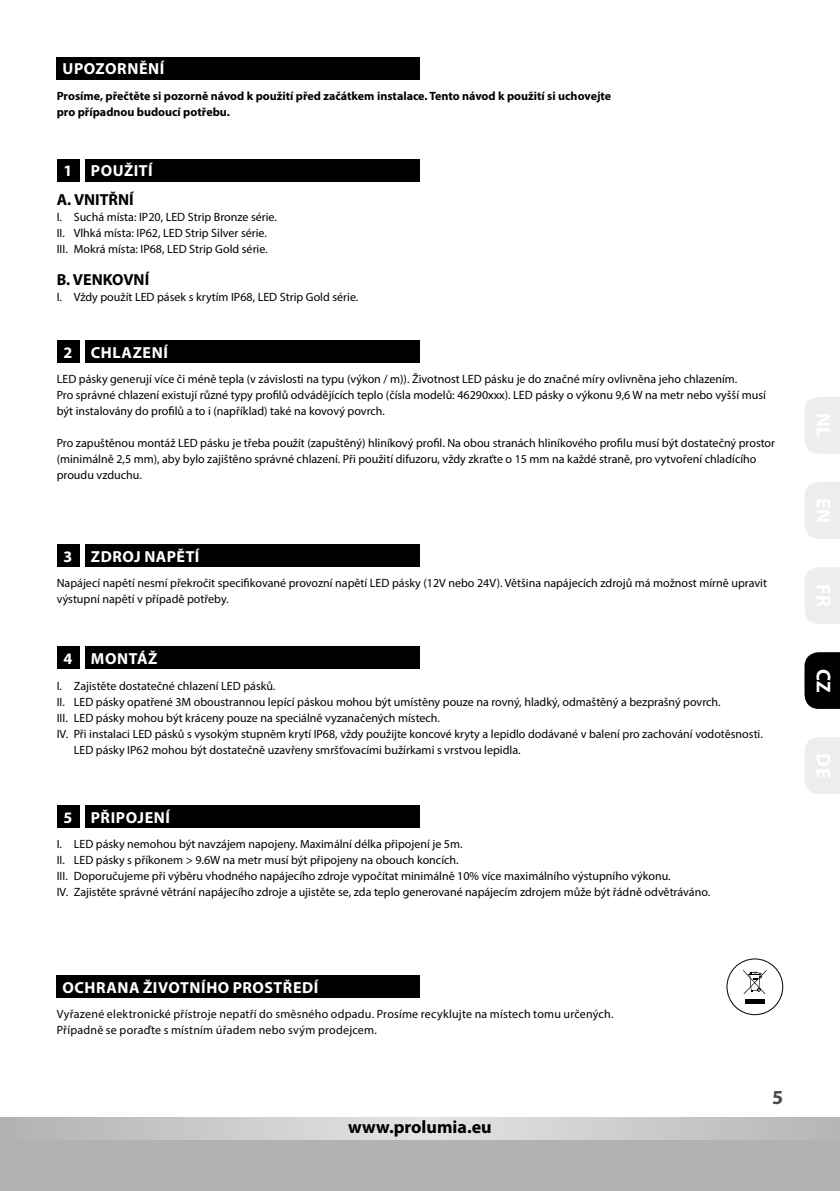
<style>
.page{position:relative;width:840px;height:1191px;background:#fff}
.page>*{position:absolute;margin:0;border:0;box-sizing:border-box;transform-origin:0 0}
.t1{font:700 20px "Myriad Pro";color:#fff}
.t2{font:700 20px "Myriad Pro";color:#4a4a49}
.t3{font:700 18px "Myriad Pro";color:#000}
.t4{font:700 16px "Myriad Pro";letter-spacing:.035em;color:#fff}
.t5{font:700 16px "Myriad Pro";color:#000}
.t6{font:12px/16px "Myriad Pro";color:#000}
.t7{font:12px/16px "Myriad Pro";letter-spacing:.02em;color:#000}
.t8{font:700 12px/16px "Myriad Pro";color:#000}
</style>
<div class="page">
<div style="left:0;top:1140px;width:839px;height:51px;background:#b3b2b2"></div>
<svg style="left:0;top:1117px;width:839px;height:23px;background:#cbcbcb"></svg>
<hr style="left:745px;top:999px;width:19px;height:4px;background:#000">
<svg style="left:743px;top:970px;width:23px;height:24px"></svg>
<div style="left:726px;top:958px;width:56px;height:57px;border:1px solid #000;border-radius:50%"></div>
<div style="left:57px;top:57px;width:363px;height:22px;background:#000"></div>
<div style="left:85px;top:159px;width:335px;height:22px;background:#000"></div>
<div style="left:85px;top:340px;width:335px;height:23px;background:#000"></div>
<div style="left:85px;top:544px;width:335px;height:23px;background:#000"></div>
<div style="left:85px;top:646px;width:335px;height:23px;background:#000"></div>
<div style="left:85px;top:805px;width:335px;height:23px;background:#000"></div>
<div style="left:57px;top:975px;width:363px;height:23px;background:#000"></div>
<div style="left:57px;top:159px;width:22px;height:22px;background:#000"></div>
<div style="left:57px;top:340px;width:22px;height:23px;background:#000"></div>
<div style="left:57px;top:544px;width:22px;height:23px;background:#000"></div>
<div style="left:57px;top:646px;width:22px;height:23px;background:#000"></div>
<div style="left:57px;top:805px;width:22px;height:23px;background:#000"></div>
<div style="left:805px;top:397px;width:34px;height:57px;background:#ededed"></div>
<div style="left:805px;top:482px;width:34px;height:57px;background:#ededed"></div>
<svg style="left:804px;top:652px;width:35px;height:57px;background:#0f0f0f"></svg>
<div style="left:805px;top:567px;width:34px;height:57px;background:#ededed"></div>
<div style="left:805px;top:737px;width:34px;height:57px;background:#ededed"></div>
<h3 class="t4" style="left:63px;top:58px;width:103px">UPOZORNĚNÍ</h3>
<p class="t8" style="left:57px;top:87px;width:555px">Prosíme, přečtěte si pozorně návod k použití před začátkem instalace. Tento návod k použití si uchovejte pro případnou budoucí potřebu.</p>
<h3 class="t4" style="left:64px;top:160px;width:10px">1</h3>
<h3 class="t4" style="left:91px;top:160px;width:63px">POUŽITÍ</h3>
<h3 class="t5" style="left:57px;top:189px;width:78px">A. VNITŘNÍ</h3>
<p class="t6" style="left:57px;top:209px;width:222px">I. Suchá místa: IP20, LED Strip Bronze série.<br>II. Vlhká místa: IP62, LED Strip Silver série.<br>III. Mokrá místa: IP68, LED Strip Gold série.</p>
<h3 class="t5" style="left:57px;top:269px;width:94px">B. VENKOVNÍ</h3>
<p class="t6" style="left:57px;top:289px;width:303px">I. Vždy použít LED pásek s krytím IP68, LED Strip Gold série.</p>
<h3 class="t4" style="left:64px;top:342px;width:10px">2</h3>
<h3 class="t4" style="left:91px;top:342px;width:79px">CHLAZENÍ</h3>
<p class="t6" style="left:57px;top:371px;width:710px">LED pásky generují více či méně tepla (v závislosti na typu (výkon / m)). Životnost LED pásku je do značné míry ovlivněna jeho chlazením.<br>Pro správné chlazení existují různé typy profilů odvádějících teplo (čísla modelů: 46290xxx). LED pásky o výkonu 9,6 W na metr nebo vyšší musí být instalovány do profilů a to i (například) také na kovový povrch.</p>
<p class="t6" style="left:57px;top:435px;width:719px">Pro zapuštěnou montáž LED pásku je třeba použít (zapuštěný) hliníkový profil. Na obou stranách hliníkového profilu musí být dostatečný prostor (minimálně 2,5 mm), aby bylo zajištěno správné chlazení. Při použití difuzoru, vždy zkraťte o 15 mm na každé straně, pro vytvoření chladícího proudu vzduchu.</p>
<h3 class="t4" style="left:64px;top:546px;width:10px">3</h3>
<h3 class="t4" style="left:91px;top:546px;width:110px">ZDROJ NAPĚTÍ</h3>
<p class="t6" style="left:57px;top:575px;width:711px">Napájecí napětí nesmí překročit specifikované provozní napětí LED pásky (12V nebo 24V). Většina napájecích zdrojů má možnost mírně upravit výstupní napětí v případě potřeby.</p>
<h3 class="t4" style="left:64px;top:648px;width:10px">4</h3>
<h3 class="t4" style="left:91px;top:648px;width:68px">MONTÁŽ</h3>
<p class="t6" style="left:57px;top:677px;width:220px">I. Zajistěte dostatečné chlazení LED pásků.</p>
<p class="t6" style="left:57px;top:693px;width:665px">II. LED pásky opatřené 3M oboustrannou lepící páskou mohou být umístěny pouze na rovný, hladký, odmaštěný a bezprašný povrch.</p>
<p class="t6" style="left:57px;top:709px;width:384px">III. LED pásky mohou být kráceny pouze na speciálně vyzanačených místech.</p>
<p class="t6" style="left:57px;top:725px;width:707px">IV. Při instalaci LED pásků s vysokým stupněm krytí IP68, vždy použijte koncové kryty a lepidlo dodávané v balení pro zachování vodotěsnosti.</p>
<p class="t6" style="left:74px;top:741px;width:448px">LED pásky IP62 mohou být dostatečně uzavřeny smršťovacími bužírkami s vrstvou lepidla.</p>
<h3 class="t4" style="left:64px;top:807px;width:10px">5</h3>
<h3 class="t4" style="left:91px;top:807px;width:81px">PŘIPOJENÍ</h3>
<p class="t6" style="left:57px;top:836px;width:654px">I. LED pásky nemohou být navzájem napojeny. Maximální délka připojení je 5m.<br>II. LED pásky s příkonem &gt; 9.6W na metr musí být připojeny na obouch koncích.<br>III. Doporučujeme při výběru vhodného napájecího zdroje vypočítat minimálně 10% více maximálního výstupního výkonu.<br>IV. Zajistěte správné větrání napájecího zdroje a ujistěte se, zda teplo generované napájecím zdrojem může být řádně odvětráváno.</p>
<h3 class="t4" style="left:63px;top:977px;width:257px">OCHRANA ŽIVOTNÍHO PROSTŘEDÍ</h3>
<p class="t7" style="left:57px;top:1006px;width:558px">Vyřazené elektronické přístroje nepatří do směsného odpadu. Prosíme recyklujte na místech tomu určených.<br>Případně se poraďte s místním úřadem nebo svým prodejcem.</p>
<h2 class="t3" style="left:348px;top:1115px;width:145px">www.prolumia.eu</h2>
<h1 class="t2" style="left:771px;top:1084px;width:13px">5</h1>
<h1 class="t1" style="left:836px;top:668px;width:26px;rotate:90deg">CZ</h1>
</div>
